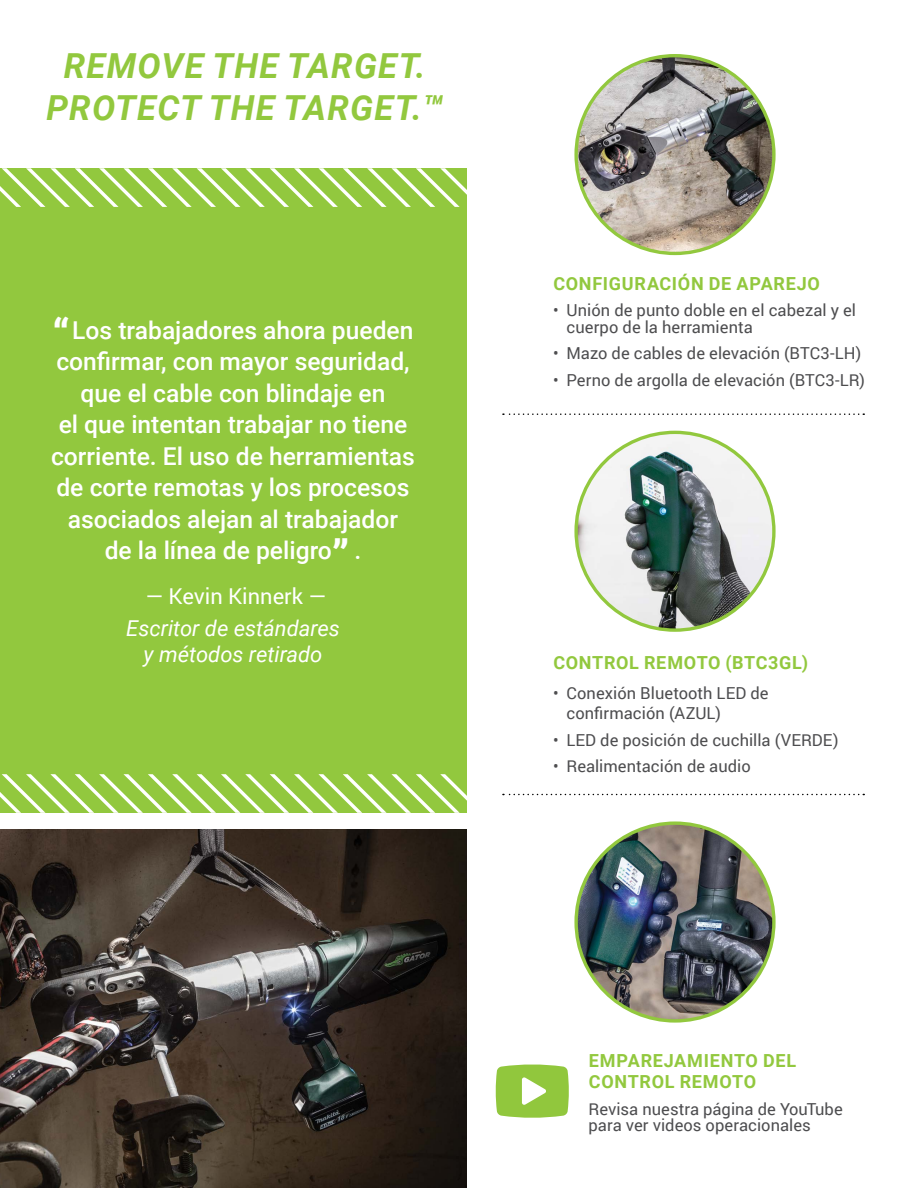
<style>
.page{position:relative;width:918px;height:1188px;background:#fff}
.page>*{position:absolute;margin:0;border:0;box-sizing:border-box;transform-origin:0 0}
.t1{font:italic 700 34.5px/41.4px "Roboto";letter-spacing:.035em;color:#92c83e;text-align:center}
.t2{font:500 24.6px/31.5px "Roboto";color:#fff;text-align:center}
.t3{font:italic 21.9px/26.2px "Roboto";color:#fff;text-align:center}
.t4{font:21.9px "Roboto";color:#fff}
.t5{font:700 18px/21px "Roboto";letter-spacing:.04em;color:#92c83e}
.t6{font:16.5px/16.5px "Roboto";letter-spacing:.005em;color:#4d4d4f}
.s1{font-weight:900;font-size:41.1px}
</style>
<div class="page">
<img style="left:0;top:829px;width:466px;height:359px">
<div style="left:0;top:168px;width:466px;height:644px;background:#92c83e"></div>
<svg style="left:0;top:774px;width:467px;height:39px"></svg>
<svg style="left:0;top:168px;width:467px;height:39px"></svg>
<svg style="left:503px;top:794px;width:361px;height:1px"></svg>
<svg style="left:503px;top:413px;width:361px;height:2px"></svg>
<svg style="left:495px;top:1064px;width:74px;height:54px;background:#a4d05f"></svg>
<img style="left:576px;top:56px;width:198px;height:197px;border-radius:99px">
<img style="left:576px;top:432px;width:198px;height:198px;border-radius:99px">
<img style="left:576px;top:823px;width:198px;height:198px;border-radius:99px">
<h1 class="t1" style="left:46px;top:44px;width:398px">REMOVE THE TARGET.<br>PROTECT THE TARGET.™</h1>
<p class="t2" style="left:51px;top:313px;width:365px"><span class="s1">“</span>Los trabajadores ahora pueden confirmar, con mayor seguridad, que el cable con blindaje en<br>el que intentan trabajar no tiene corriente. El uso de herramientas de corte remotas y los procesos asociados alejan al trabajador<br>de la línea de peligro<span class="s1">”</span> .</p>
<h3 class="t4" style="left:145px;top:581px;width:182px">— Kevin Kinnerk —</h3>
<h3 class="t3" style="left:126px;top:614px;width:215px">Escritor de estándares y métodos retirado</h3>
<p class="t5" style="left:553px;top:272px;width:268px">CONFIGURACIÓN DE APAREJO</p>
<p class="t6" style="left:567px;top:302px;width:291px;text-indent:-13px">• Unión de punto doble en el cabezal y el cuerpo de la herramienta</p>
<p class="t6" style="left:553px;top:345px;width:310px">• Mazo de cables de elevación (BTC3-LH)</p>
<p class="t6" style="left:553px;top:371px;width:314px">• Perno de argolla de elevación (BTC3-LR)</p>
<p class="t5" style="left:553px;top:652px;width:256px">CONTROL REMOTO (BTC3GL)</p>
<p class="t6" style="left:567px;top:683px;width:204px;line-height:19.8px;text-indent:-13px">• Conexión Bluetooth LED de confirmación (AZUL)</p>
<p class="t6" style="left:553px;top:731px;width:287px">• LED de posición de cuchilla (VERDE)</p>
<p class="t6" style="left:553px;top:758px;width:199px">• Realimentación de audio</p>
<p class="t5" style="left:589px;top:1050px;width:209px">EMPAREJAMIENTO DEL<br>CONTROL REMOTO</p>
<p class="t6" style="left:589px;top:1100px;width:256px">Revisa nuestra página de YouTube para ver videos operacionales</p>
</div>
